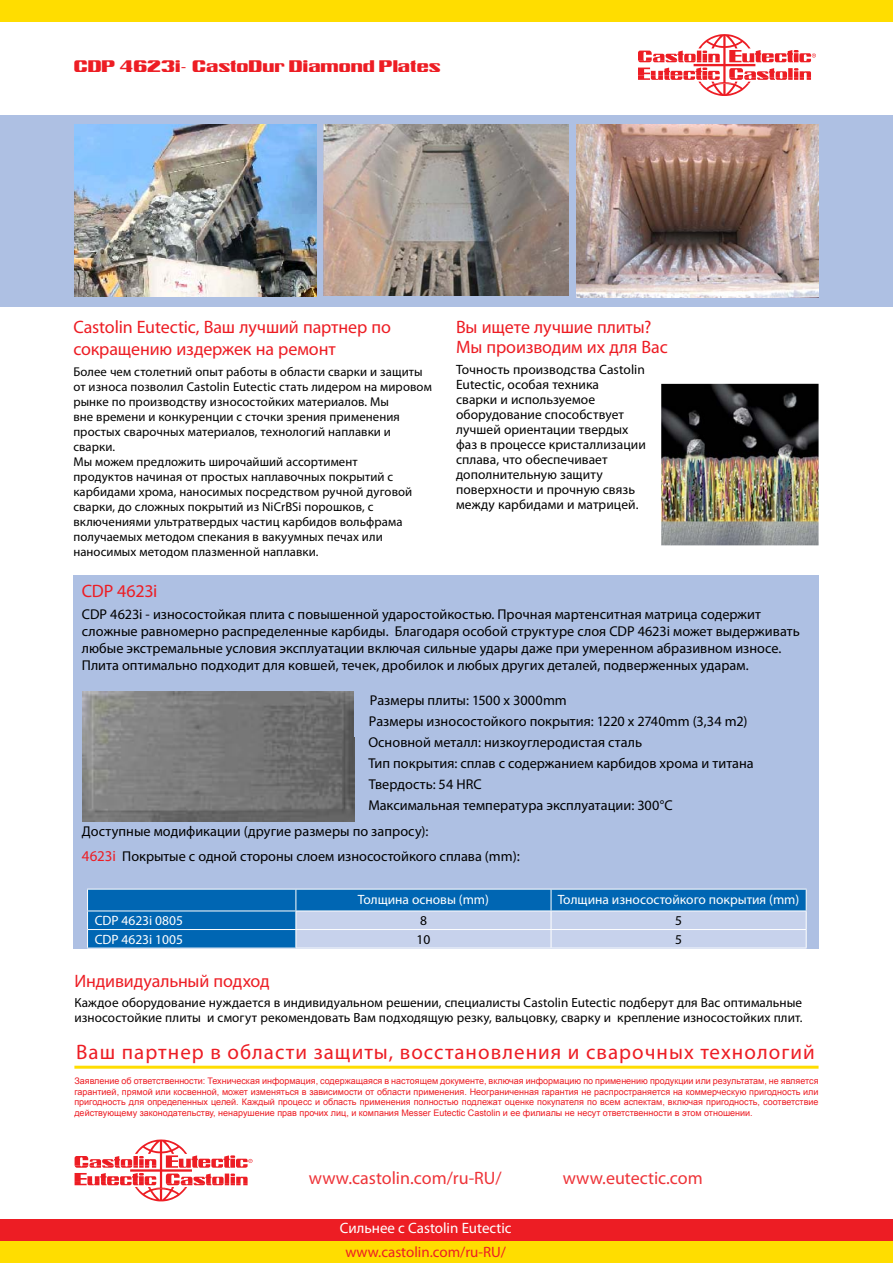
<style>
.page{position:relative;width:893px;height:1263px;background:#fff}
.page>*{position:absolute;margin:0;border:0;box-sizing:border-box;transform-origin:0 0}
.t1{font:21px "Myriad Pro";letter-spacing:.05em;color:#ed1d24}
.t2{font:18px/21.6px "Myriad Pro";letter-spacing:-.01em;color:#ed1d24}
.t3{font:18px "Myriad Pro";color:#ee3439}
.t4{font:16.2px "Castolin";color:#ed1d24}
.t5{font:15px "Myriad Pro";color:#fff}
.t6{font:15px "Myriad Pro";color:#ed1d24}
.t7{font:14.25px/21px "Myriad Pro";letter-spacing:.005em;color:#000}
.t8{font:13.5px/15px "Myriad Pro";letter-spacing:.005em;color:#000}
.t9{font:13.5px "Myriad Pro";color:#fff}
.t10{font:13.2px/15px "Myriad Pro";letter-spacing:.005em;color:#000}
.t11{font:12.75px/15px "Myriad Pro";letter-spacing:.01em;color:#000}
.t12{font:9px/10.6px "Arial";color:#ed1d24;text-align:justify}
.s1{font-family:"Myriad Pro"}
.s2{font-size:15px;color:#ed1d24}
.s3{font-size:15px}
</style>
<div class="page">
<div style="left:0;top:115px;width:893px;height:191px;background:#aec0e3"></div>
<div style="left:0;top:0;width:893px;height:21px;background:#fd0"></div>
<svg style="left:638px;top:34px;width:178px;height:62px"></svg>
<div style="left:0;top:1240px;width:893px;height:23px;background:#fd0"></div>
<div style="left:0;top:1219px;width:893px;height:21px;background:#ed1d24"></div>
<svg style="left:75px;top:1139px;width:177px;height:62px"></svg>
<img style="left:661px;top:384px;width:158px;height:161px">
<div style="left:73px;top:575px;width:746px;height:373px;background:#aec0e3"></div>
<svg style="left:87px;top:889px;width:720px;height:59px;background:#649dcf"></svg>
<img style="left:83px;top:692px;width:271px;height:129px">
<img style="left:576px;top:124px;width:243px;height:173px">
<img style="left:74px;top:124px;width:243px;height:173px">
<img style="left:324px;top:124px;width:245px;height:171px">
<hr style="left:74px;top:1066px;width:745px;height:3px;background:#fd0">
<p class="t4" style="left:74px;top:60px;width:368px">CDP 4623i<span class="s1">-</span> CastoDur Diamond Plates</p>
<p class="t2" style="left:73px;top:316px;width:319px">Castolin Eutectic, Ваш лучший партнер по сокращению издержек на ремонт</p>
<p class="t11" style="left:73px;top:364px;width:360px">Более чем столетний опыт работы в области сварки и защиты от износа позволил Castolin Eutectic стать лидером на мировом рынке по производству износостойких материалов. Мы<br>вне времени и конкуренции с сточки зрения применения простых сварочных материалов, технологий наплавки и сварки.<br>Мы можем предложить широчайший ассортимент<br>продуктов начиная от простых наплавочных покрытий с карбидами хрома, наносимых посредством ручной дуговой сварки, до сложных покрытий из NiCrBSi порошков, с включениями ультратвердых частиц карбидов вольфрама получаемых методом спекания в вакуумных печах или наносимых методом плазменной наплавки.</p>
<p class="t2" style="left:456px;top:317px;width:213px;line-height:19.8px">Вы ищете лучшие плиты?<br>Мы производим их для Вас</p>
<p class="t8" style="left:456px;top:362px;width:191px">Точность производства Castolin<br>Eutectic, особая техника<br>сварки и используемое оборудование способствует лучшей ориентации твердых фаз в процессе кристаллизации сплава, что обеспечивает дополнительную защиту поверхности и прочную связь между карбидами и матрицей.</p>
<p class="t2" style="left:82px;top:580px;width:77px">CDP 4623i</p>
<p class="t7" style="left:82px;top:605px;width:719px;line-height:17.1px">CDP 4623i - износостойкая плита с повышенной ударостойкостью. Прочная мартенситная матрица содержит сложные равномерно распределенные карбиды. Благодаря особой структуре слоя CDP 4623i может выдерживать любые экстремальные условия эксплуатации включая сильные удары даже при умеренном абразивном износе.<br>Плита оптимально подходит для ковшей, течек, дробилок и любых других деталей, подверженных ударам.</p>
<p class="t7" style="left:368px;top:689px;width:387px">Размеры плиты: 1500 x 3000mm<br>Размеры износостойкого покрытия: 1220 x 2740mm (3,34 m2)<br>Основной металл: низкоуглеродистая сталь<br>Тип покрытия: сплав с содержанием карбидов хрома и титана Твердость: 54 HRC<br>Максимальная температура эксплуатации: 300°C</p>
<p class="t7" style="left:82px;top:818px;width:439px;line-height:25.2px">Доступные модификации (другие размеры по запросу):<br><span class="s2">4623i</span> Покрытые с одной стороны слоем износостойкого сплава (mm)<span class="s3">:</span></p>
<p class="t9" style="left:358px;top:891px;width:133px">Толщина основы (mm)</p>
<p class="t9" style="left:558px;top:891px;width:243px">Толщина износостойкого покрытия (mm)</p>
<p class="t9" style="left:95px;top:912px;width:90px">CDP 4623i 0805</p>
<p class="t8" style="left:420px;top:913px;width:8px">8</p>
<p class="t8" style="left:675px;top:913px;width:8px">5</p>
<p class="t9" style="left:95px;top:931px;width:90px">CDP 4623i 1005</p>
<p class="t8" style="left:417px;top:931px;width:15px">10</p>
<p class="t8" style="left:675px;top:931px;width:8px">5</p>
<p class="t2" style="left:74px;top:970px;width:197px">Индивидуальный подход</p>
<p class="t10" style="left:74px;top:994px;width:730px">Каждое оборудование нуждается в индивидуальном решении, специалисты Castolin Eutectic подберут для Вас оптимальные износостойкие плиты и смогут рекомендовать Вам подходящую резку, вальцовку, сварку и крепление износостойких плит.</p>
<h1 class="t1" style="left:76px;top:1039px;width:740px">Ваш партнер в области защиты, восстановления и сварочных технологий</h1>
<p class="t12" style="left:74px;top:1075px;width:746px">Заявление об ответственности: Техническая информация, содержащаяся в настоящем документе, включая информацию по применению продукции или результатам, не является гарантией, прямой или косвенной, может изменяться в зависимости от области применения. Неограниченная гарантия не распространяется на коммерческую пригодность или пригодность для определенных целей. Каждый процесс и область применения полностью подлежат оценке покупателя по всем аспектам, включая пригодность, соответствие действующему законодательству, ненарушение прав прочих лиц, и компания Messer Eutectic Castolin и ее филиалы не несут ответственности в этом отношении.</p>
<p class="t3" style="left:309px;top:1167px;width:194px">www.castolin.com/ru-RU/</p>
<p class="t3" style="left:563px;top:1167px;width:141px">www.eutectic.com</p>
<p class="t5" style="left:340px;top:1218px;width:173px">Сильнее с Castolin Eutectic</p>
<p class="t6" style="left:345px;top:1243px;width:162px">www.castolin.com/ru-RU/</p>
</div>
